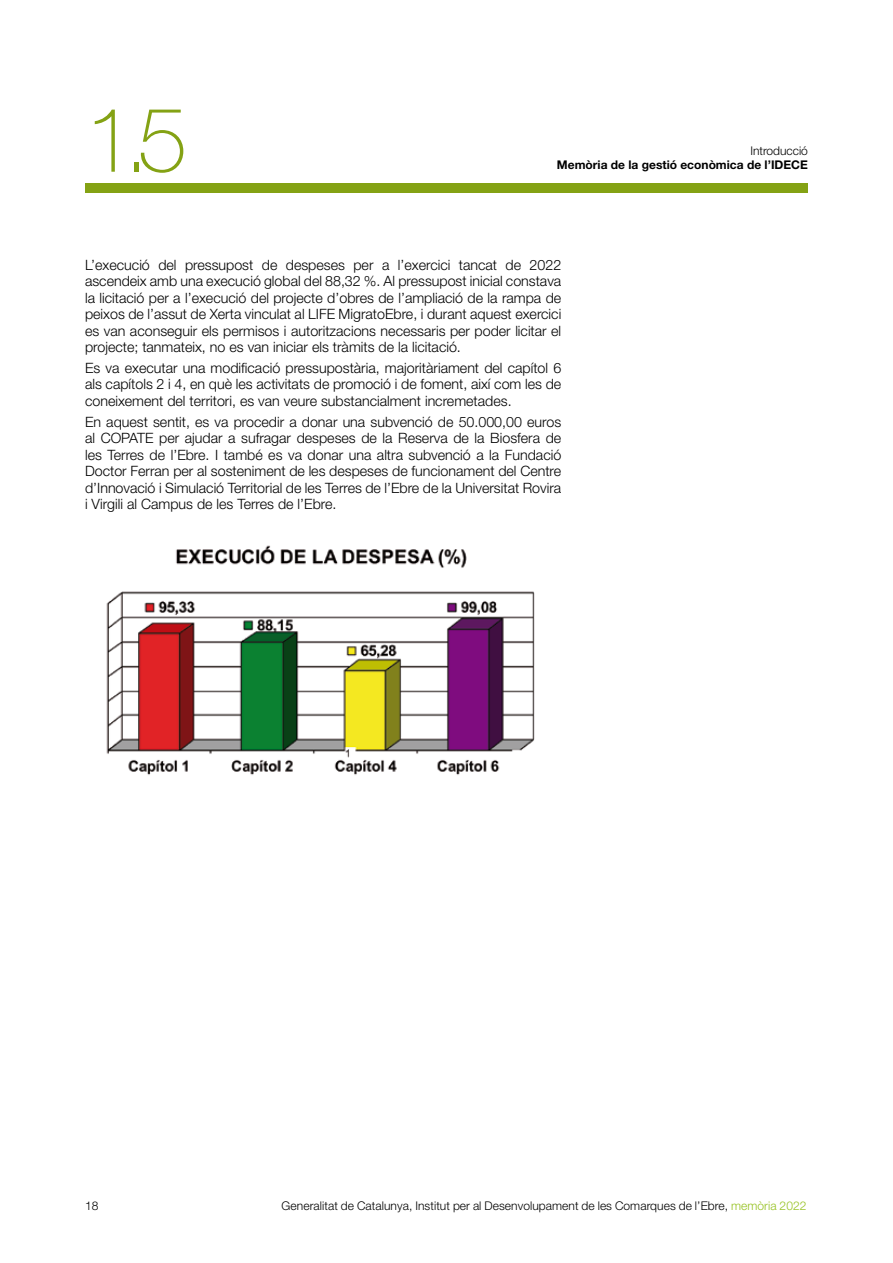
<style>
.page{position:relative;width:893px;height:1263px;background:#fff}
.page>*{position:absolute;margin:0;border:0;box-sizing:border-box;transform-origin:0 0}
.t1{font:100 90px "Helvetica Neue LT Std";color:#84a214}
.t2{font:300 14.25px/16.5px "Helvetica Neue LT Std";color:#000;text-align:justify}
.t3{font:300 12px "Helvetica Neue LT Std";letter-spacing:.005em;color:#000}
.t4{font:700 12px "Helvetica Neue LT Std";color:#000}
.s1{color:#95c11f}
</style>
<div class="page">
<div style="left:85px;top:184px;width:723px;height:9px;background:#84a214"></div>
<img style="left:106px;top:545px;width:429px;height:230px">
<h1 class="t1" style="left:85px;top:88px;width:104px">1.5</h1>
<p class="t3" style="left:750px;top:144px;width:59px">Introducció</p>
<p class="t4" style="left:557px;top:157px;width:252px">Memòria de la gestió econòmica de l’IDECE</p>
<p class="t2" style="left:85px;top:256px;width:478px">L’execució del pressupost de despeses per a l’exercici tancat de 2022 ascendeix amb una execució global del 88,32 %. Al pressupost inicial constava la licitació per a l’execució del projecte d’obres de l’ampliació de la rampa de peixos de l’assut de Xerta vinculat al LIFE MigratoEbre, i durant aquest exercici es van aconseguir els permisos i autoritzacions necessaris per poder licitar el projecte; tanmateix, no es van iniciar els tràmits de la licitació.</p>
<p class="t2" style="left:85px;top:359px;width:478px">Es va executar una modificació pressupostària, majoritàriament del capítol 6 als capítols 2 i 4, en què les activitats de promoció i de foment, així com les de coneixement del territori, es van veure substancialment incremetades.</p>
<p class="t2" style="left:85px;top:413px;width:478px">En aquest sentit, es va procedir a donar una subvenció de 50.000,00 euros al COPATE per ajudar a sufragar despeses de la Reserva de la Biosfera de les Terres de l’Ebre. I també es va donar una altra subvenció a la Fundació Doctor Ferran per al sosteniment de les despeses de funcionament del Centre d’Innovació i Simulació Territorial de les Terres de l’Ebre de la Universitat Rovira i Virgili al Campus de les Terres de l’Ebre.</p>
<p class="t3" style="left:85px;top:1198px;width:15px">18</p>
<p class="t3" style="left:282px;top:1198px;width:526px">Generalitat de Catalunya, Institut per al Desenvolupament de les Comarques de l’Ebre, <span class="s1">memòria 2022</span></p>
</div>
